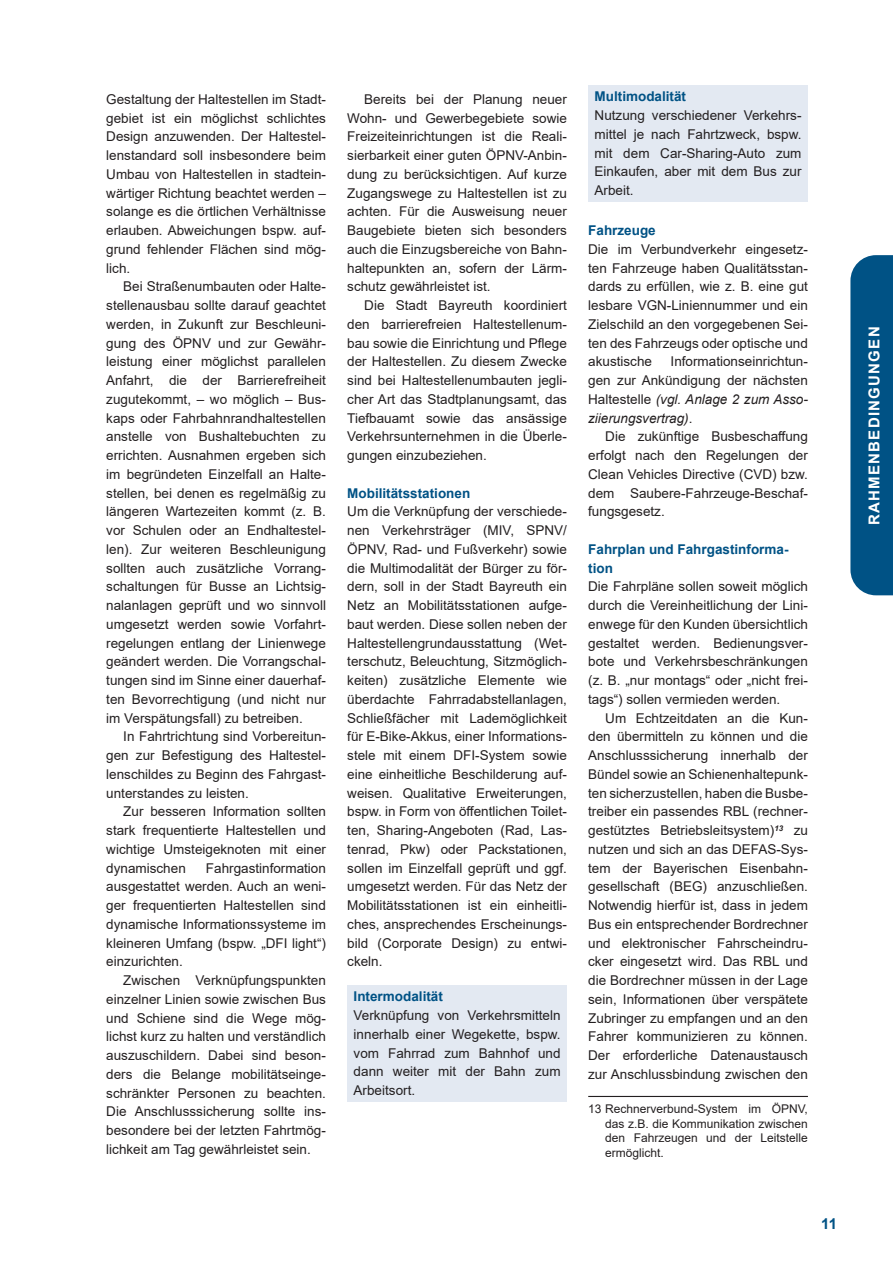
<style>
.page{position:relative;width:893px;height:1263px;background:#fff}
.page>*{position:absolute;margin:0;border:0;box-sizing:border-box;transform-origin:0 0}
.t1{font:700 15px "Arial";color:#fff}
.t2{font:700 15px "Arial";color:#005285}
.Fließtext_zweiter_Absatz{font:13.5px/18.8px "Arial";color:#231f20;text-align:justify}
.Fließtext{font:13.5px/18.8px "Arial";color:#231f20;text-align:justify}
.Überschriften{font:700 13.5px/18.8px "Arial";color:#005285}
.Fußnote{font:12px/14.4px "Arial";color:#231f20;text-align:justify}
.s1{font-style:italic}
</style>
<div class="page">
<div style="left:850px;top:255px;width:43px;height:340px;background:#005285"></div>
<hr style="left:588px;top:1096px;width:220px;height:1px;background:#231f20">
<div style="left:347px;top:985px;width:220px;height:116px;background:#e3e9f2"></div>
<div style="left:588px;top:85px;width:220px;height:116px;background:#e3e9f2"></div>
<p class="Fließtext" style="left:106px;top:90px;width:221px">Gestaltung der Haltestellen im Stadt&shy;gebiet ist ein möglichst schlichtes Design anzuwenden. Der Haltestel&shy;lenstandard soll insbesondere beim Umbau von Haltestellen in stadtein&shy;wärtiger Richtung beachtet werden – solange es die örtlichen Verhältnisse erlauben. Abweichungen bspw. auf&shy;grund fehlender Flächen sind mög&shy;lich.</p>
<p class="Fließtext_zweiter_Absatz" style="left:106px;top:277px;width:221px;text-align:left;text-indent:17px">Bei Straßenumbauten oder Halte&shy;stellenausbau sollte darauf geachtet werden, in Zukunft zur Beschleuni&shy;gung des ÖPNV und zur Gewähr&shy;leistung einer möglichst parallelen Anfahrt, die der Barrierefreiheit zugutekommt, – wo möglich – Bus&shy;kaps oder Fahrbahnrandhaltestellen anstelle von Bushaltebuchten zu errichten. Ausnahmen ergeben sich im begründeten Einzelfall an Halte&shy;stellen, bei denen es regelmäßig zu längeren Wartezeiten kommt (z. B. vor Schulen oder an Endhaltestel&shy;len). Zur weiteren Beschleunigung sollten auch zusätzliche Vorrang&shy;schaltungen für Busse an Lichtsig&shy;nalanlagen geprüft und wo sinnvoll umgesetzt werden sowie Vorfahrt&shy;regelungen entlang der Linienwege geändert werden. Die Vorrangschal&shy;tungen sind im Sinne einer dauerhaf&shy;ten Bevorrechtigung (und nicht nur im Verspätungsfall) zu betreiben.</p>
<p class="Fließtext_zweiter_Absatz" style="left:106px;top:727px;width:221px;text-indent:17px">In Fahrtrichtung sind Vorbereitun&shy;gen zur Befestigung des Haltestel&shy;lenschildes zu Beginn des Fahrgast&shy;unterstandes zu leisten.</p>
<p class="Fließtext_zweiter_Absatz" style="left:106px;top:802px;width:221px;text-indent:17px">Zur besseren Information sollten stark frequentierte Haltestellen und wichtige Umsteigeknoten mit einer dynamischen</p>
<p class="Fließtext_zweiter_Absatz" style="left:106px;top:858px;width:221px;text-indent:100px">Fahrgastinformation ausgestattet werden. Auch an weni&shy;ger frequentierten Haltestellen sind dynamische Informationssysteme im kleineren Umfang (bspw. „DFI light“) einzurichten.</p>
<p class="Fließtext_zweiter_Absatz" style="left:106px;top:971px;width:221px;text-align:left;text-indent:17px">Zwischen Verknüpfungspunkten einzelner Linien sowie zwischen Bus und Schiene sind die Wege mög&shy;lichst kurz zu halten und verständlich auszuschildern. Dabei sind beson&shy;ders die Belange mobilitätseinge&shy;schränkter Personen zu beachten.<br>Die Anschlusssicherung sollte ins&shy;besondere bei der letzten Fahrtmög&shy;lichkeit am Tag gewährleistet sein.</p>
<p class="Fließtext_zweiter_Absatz" style="left:347px;top:90px;width:221px;text-indent:17px">Bereits bei der Planung neuer Wohn- und Gewerbegebiete sowie Freizeiteinrichtungen ist die Reali&shy;sierbarkeit einer guten ÖPNV-Anbin&shy;dung zu berücksichtigen. Auf kurze Zugangswege zu Haltestellen ist zu achten. Für die Ausweisung neuer Baugebiete bieten sich besonders auch die Einzugsbereiche von Bahn&shy;haltepunkten an, sofern der Lärm&shy;schutz gewährleistet ist.</p>
<p class="Fließtext_zweiter_Absatz" style="left:347px;top:296px;width:221px;text-indent:17px">Die Stadt Bayreuth koordiniert den barrierefreien Haltestellenum&shy;bau sowie die Einrichtung und Pflege der Haltestellen. Zu diesem Zwecke sind bei Haltestellenumbauten jegli&shy;cher Art das Stadtplanungsamt, das Tiefbauamt sowie das ansässige Verkehrsunternehmen in die Überle&shy;gungen einzubeziehen.</p>
<p class="Überschriften" style="left:347px;top:484px;width:125px">Mobilitätsstationen</p>
<p class="Fließtext" style="left:347px;top:502px;width:221px;text-align:left">Um die Verknüpfung der verschiede&shy;nen Verkehrsträger (MIV, SPNV/ ÖPNV, Rad- und Fußverkehr) sowie die Multimodalität der Bürger zu för&shy;dern, soll in der Stadt Bayreuth ein Netz an Mobilitätsstationen aufge&shy;baut werden. Diese sollen neben der Haltestellengrundausstattung (Wet&shy;terschutz, Beleuchtung, Sitzmöglich&shy;keiten) zusätzliche Elemente wie überdachte Fahrradabstellanlagen, Schließfächer mit Lademöglichkeit für E-Bike-Akkus, einer Informations&shy;stele mit einem DFI-System sowie eine einheitliche Beschilderung auf&shy;weisen. Qualitative Erweiterungen, bspw. in Form von öffentlichen Toilet&shy;ten, Sharing-Angeboten (Rad, Las&shy;tenrad, Pkw) oder Packstationen, sollen im Einzelfall geprüft und ggf. umgesetzt werden. Für das Netz der Mobilitätsstationen ist ein einheitli&shy;ches, ansprechendes Erscheinungs&shy;bild (Corporate Design) zu entwi&shy;ckeln.</p>
<p class="Überschriften" style="left:354px;top:987px;width:91px">Intermodalität</p>
<p class="Fließtext" style="left:354px;top:1006px;width:208px">Verknüpfung von Verkehrsmitteln innerhalb einer Wegekette, bspw. vom Fahrrad zum Bahnhof und dann weiter mit der Bahn zum Arbeitsort.</p>
<p class="Überschriften" style="left:595px;top:87px;width:93px">Multimodalität</p>
<p class="Fließtext" style="left:595px;top:106px;width:208px">Nutzung verschiedener Verkehrs&shy;mittel je nach Fahrtzweck, bspw. mit dem Car-Sharing-Auto zum Einkaufen, aber mit dem Bus zur Arbeit.</p>
<p class="Überschriften" style="left:588px;top:221px;width:69px">Fahrzeuge</p>
<p class="Fließtext" style="left:588px;top:240px;width:221px">Die im Verbundverkehr eingesetz&shy;ten Fahrzeuge haben Qualitätsstan&shy;dards zu erfüllen, wie z. B. eine gut lesbare VGN-Liniennummer und ein Zielschild an den vorgegebenen Sei&shy;ten des Fahrzeugs oder optische und akustische</p>
<p class="Fließtext" style="left:588px;top:352px;width:221px;text-indent:82px">Informationseinrichtun&shy;gen zur Ankündigung der nächsten Haltestelle <span class="s1">(vgl. Anlage 2 zum Asso&shy;ziierungsvertrag)</span>.</p>
<p class="Fließtext_zweiter_Absatz" style="left:588px;top:427px;width:221px;text-indent:17px">Die zukünftige Busbeschaffung erfolgt nach den Regelungen der Clean Vehicles Directive (CVD) bzw. dem Saubere-Fahrzeuge-Beschaf&shy;fungsgesetz.</p>
<p class="Überschriften" style="left:588px;top:540px;width:202px">Fahrplan und Fahrgastinforma&shy;tion</p>
<p class="Fließtext" style="left:588px;top:577px;width:221px">Die Fahrpläne sollen soweit möglich durch die Vereinheitlichung der Lini&shy;enwege für den Kunden übersichtlich gestaltet werden. Bedienungsver&shy;bote und Verkehrsbeschränkungen (z. B. „nur montags“ oder „nicht frei&shy;tags“) sollen vermieden werden.</p>
<p class="Fließtext_zweiter_Absatz" style="left:588px;top:708px;width:221px;text-align:left;text-indent:17px">Um Echtzeitdaten an die Kun&shy;den übermitteln zu können und die Anschlusssicherung innerhalb der Bündel sowie an Schienenhaltepunk&shy;ten sicherzustellen, haben die Busbe&shy;treiber ein passendes RBL (rechner&shy;gestütztes Betriebsleitsystem)<sup>13</sup> zu nutzen und sich an das DEFAS-Sys&shy;tem der Bayerischen Eisenbahn&shy;gesellschaft (BEG) anzuschließen.<br>Notwendig hierfür ist, dass in jedem Bus ein entsprechender Bordrechner und elektronischer Fahrscheindru&shy;cker eingesetzt wird. Das RBL und die Bordrechner müssen in der Lage sein, Informationen über verspätete Zubringer zu empfangen und an den Fahrer kommunizieren zu können.<br>Der erforderliche Datenaustausch zur Anschlussbindung zwischen den</p>
<p class="Fußnote" style="left:605px;top:1102px;width:204px;text-indent:-17px">13 Rechnerverbund-System im ÖPNV, das z.B. die Kommunikation zwischen den Fahrzeugen und der Leitstelle ermöglicht.</p>
<p class="t2" style="left:821px;top:1213px;width:17px">11</p>
<p class="t1" style="left:863px;top:525px;width:198px;rotate:-90deg">Rahmenbedingungen</p>
</div>
